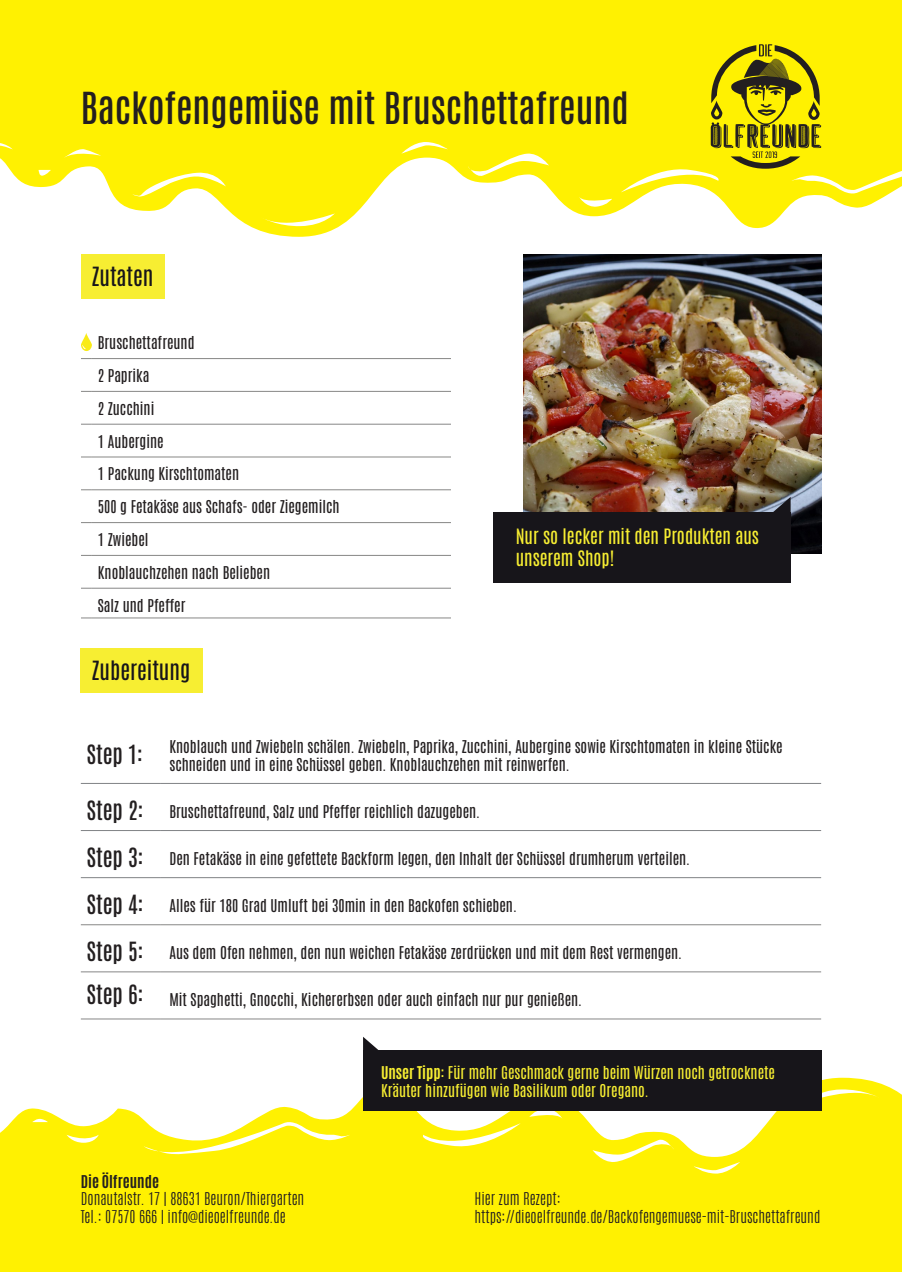
<style>
.page{position:relative;width:902px;height:1272px;background:#fff}
.page>*{position:absolute;margin:0;border:0;box-sizing:border-box;transform-origin:0 0}
.t1{font:500 37.5px "Antonio";color:#231f20}
.t2{font:22.5px "Antonio";color:#17151a}
.t3{font:500 22.5px "Antonio";color:#231f20}
.t4{font:18px/21.6px "Antonio";color:#f7ee32}
.t5{font:15px/32.8px "Antonio";color:#231f20}
.t6{font:100 15px/18px "Antonio";color:#231f20}
.t7{font:15px/18px "Antonio";color:#f7ee32}
.t8{font:700 15px "Antonio";color:#231f20}
.s1{font-weight:500;font-size:22.5px}
.s2{font-weight:700}
</style>
<div class="page">
<hr style="left:92px;top:358px;width:359px;height:1px;background:#878786">
<hr style="left:92px;top:391px;width:359px;height:1px;background:#878786">
<hr style="left:92px;top:424px;width:359px;height:1px;background:#878786">
<hr style="left:92px;top:456px;width:359px;height:1px;background:#878786">
<hr style="left:92px;top:489px;width:359px;height:1px;background:#878786">
<hr style="left:92px;top:522px;width:359px;height:1px;background:#878786">
<hr style="left:92px;top:555px;width:359px;height:1px;background:#878786">
<hr style="left:92px;top:588px;width:359px;height:1px;background:#878786">
<hr style="left:92px;top:617px;width:359px;height:1px;background:#878786">
<svg style="left:0;top:0;width:901px;height:237px;fill:#fff101"></svg>
<svg style="left:0;top:141px;width:13px;height:8px"></svg>
<svg style="left:39px;top:170px;width:12px;height:7px"></svg>
<svg style="left:64px;top:147px;width:37px;height:11px"></svg>
<svg style="left:132px;top:171px;width:94px;height:27px"></svg>
<svg style="left:261px;top:213px;width:74px;height:18px"></svg>
<svg style="left:401px;top:141px;width:47px;height:13px"></svg>
<svg style="left:468px;top:152px;width:81px;height:26px"></svg>
<svg style="left:578px;top:196px;width:34px;height:12px"></svg>
<svg style="left:0;top:1070px;width:901px;height:201px;fill:#fff101"></svg>
<svg style="left:821px;top:1084px;width:59px;height:18px"></svg>
<svg style="left:693px;top:1161px;width:47px;height:12px"></svg>
<svg style="left:592px;top:1137px;width:81px;height:25px"></svg>
<svg style="left:529px;top:1110px;width:33px;height:9px"></svg>
<svg style="left:417px;top:1123px;width:103px;height:31px"></svg>
<svg style="left:144px;top:1120px;width:206px;height:35px"></svg>
<svg style="left:66px;top:1134px;width:33px;height:8px"></svg>
<svg style="left:32px;top:1117px;width:16px;height:5px"></svg>
<svg style="left:620px;top:44px;width:281px;height:151px;background:#e6da0d"></svg>
<div style="left:81px;top:254px;width:83px;height:45px;background:#f7ee32"></div>
<div style="left:81px;top:648px;width:122px;height:44px;background:#f7ee32"></div>
<img style="left:523px;top:254px;width:298px;height:299px">
<div style="left:493px;top:512px;width:297px;height:71px;background:#17151a"></div>
<div style="left:363px;top:1050px;width:458px;height:60px;background:#17151a"></div>
<svg style="left:363px;top:1037px;width:16px;height:13px"></svg>
<svg style="left:770px;top:497px;width:20px;height:15px"></svg>
<svg style="left:81px;top:333px;width:11px;height:18px"></svg>
<hr style="left:81px;top:783px;width:80px;height:1px;background:#808285">
<hr style="left:161px;top:783px;width:660px;height:1px;background:#808285">
<hr style="left:81px;top:830px;width:80px;height:1px;background:#808285">
<hr style="left:161px;top:830px;width:660px;height:1px;background:#808285">
<hr style="left:81px;top:877px;width:80px;height:1px;background:#808285">
<hr style="left:161px;top:877px;width:660px;height:1px;background:#808285">
<hr style="left:81px;top:924px;width:80px;height:1px;background:#878786">
<hr style="left:161px;top:924px;width:660px;height:1px;background:#878786">
<hr style="left:81px;top:971px;width:80px;height:1px;background:#878786">
<hr style="left:161px;top:971px;width:660px;height:1px;background:#878786">
<hr style="left:81px;top:1018px;width:80px;height:1px;background:#878786">
<hr style="left:161px;top:1018px;width:660px;height:1px;background:#878786">
<h1 class="t1" style="left:81px;top:81px;width:549px">Backofengemüse mit Bruschettafreund</h1>
<h2 class="t2" style="left:92px;top:260px;width:63px">Zutaten</h2>
<p class="t5" style="left:98px;top:326px;width:243px">Bruschettafreund<br>2 Paprika<br>2 Zucchini<br>1 Aubergine<br>1 Packung Kirschtomaten<br>500 g Fetakäse aus Schafs- oder Ziegemilch<br>1 Zwiebel<br>Knoblauchzehen nach Belieben<br>Salz und Pfeffer</p>
<h2 class="t2" style="left:92px;top:654px;width:100px">Zubereitung</h2>
<p class="t4" style="left:515px;top:526px;width:245px">Nur so lecker mit den Produkten aus unserem Shop!</p>
<h2 class="t3" style="left:87px;top:738px;width:57px">Step 1:</h2>
<p class="t5" style="left:169px;top:737px;width:614px;line-height:18px">Knoblauch und Zwiebeln schälen. Zwiebeln, Paprika, Zucchini, Aubergine sowie Kirschtomaten in kleine Stücke schneiden und in eine Schüssel geben. Knoblauchzehen mit reinwerfen.</p>
<p class="t5" style="left:87px;top:795px;width:395px"><span class="s1">Step 2:</span> Bruschettafreund, Salz und Pfeffer reichlich dazugeben.</p>
<p class="t5" style="left:87px;top:842px;width:604px"><span class="s1">Step 3:</span> Den Fetakäse in eine gefettete Backform legen, den Inhalt der Schüssel drumherum verteilen.</p>
<p class="t5" style="left:87px;top:889px;width:431px"><span class="s1">Step 4:</span> Alles für 180 Grad Umluft bei 30min in den Backofen schieben.</p>
<p class="t5" style="left:87px;top:936px;width:596px"><span class="s1">Step 5:</span> Aus dem Ofen nehmen, den nun weichen Fetakäse zerdrücken und mit dem Rest vermengen.</p>
<p class="t5" style="left:87px;top:983px;width:497px"><sup>Step</sup> <sup>6:</sup> Mit Spaghetti, Gnocchi, Kichererbsen oder auch einfach nur pur genießen.</p>
<p class="t8" style="left:81px;top:1170px;width:80px">Die Ölfreunde</p>
<p class="t6" style="left:81px;top:1190px;width:225px">Donautalstr. 17 | 88631 Beuron/Thiergarten<br>Tel.: 07570 666 | info@dieoelfreunde.de</p>
<p class="t7" style="left:381px;top:1063px;width:395px"><span class="s2">Unser Tipp</span>: Für mehr Geschmack gerne beim Würzen noch getrocknete<br>Kräuter hinzufügen wie Basilikum oder Oregano.</p>
<p class="t6" style="left:474px;top:1190px;width:347px">Hier zum Rezept: https://dieoelfreunde.de/Backofengemuese-mit-Bruschettafreund</p>
</div>
